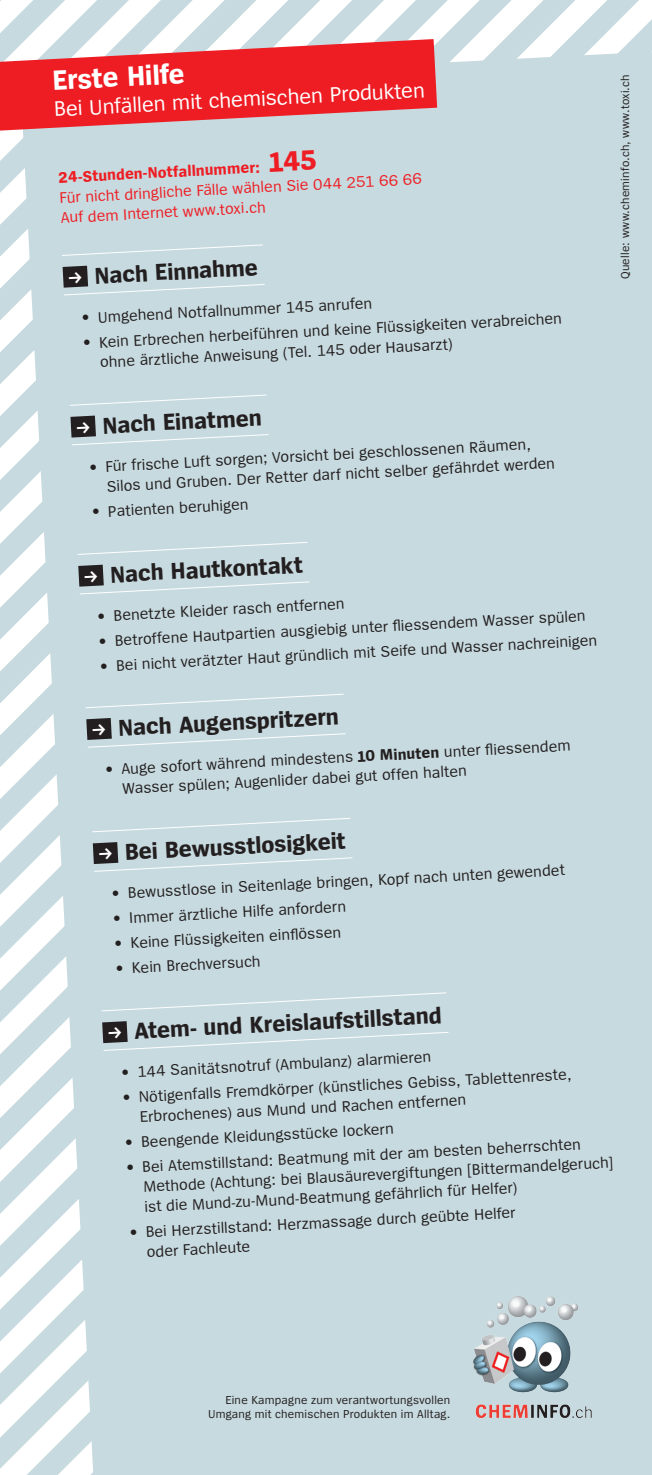
<style>
.page{position:relative;width:652px;height:1475px;background:#fff}
.page>*{position:absolute;margin:0;border:0;box-sizing:border-box;transform-origin:0 0}
.t1{font:700 29px "Spiegel";color:#fff}
.t2{font:700 24px "Spiegel";color:#231f20}
.t3{font:22px "Spiegel";color:#fff}
.t4{font:16px/20px "Spiegel";color:#231f20}
.t5{font:16px/20px "Spiegel";color:#ee1d23}
.t6{font:12px/14px "Spiegel";letter-spacing:.02em;color:#231f20;text-align:right}
.s1{font-weight:700}
.s2{font-weight:700;font-size:29px}
</style>
<div class="page">
<svg style="left:0;top:0;width:652px;height:51px"></svg>
<svg style="left:0;top:816px;width:21px;height:653px"></svg>
<div style="left:21px;top:52px;width:631px;height:1422px;background:#c7dadf"></div>
<svg style="left:61px;top:244px;width:203px;height:12px;background:#cbdce1"></svg>
<svg style="left:69px;top:394px;width:199px;height:12px;background:#cbdce1"></svg>
<svg style="left:77px;top:541px;width:231px;height:14px;background:#cadce1"></svg>
<svg style="left:85px;top:693px;width:260px;height:15px;background:#cadce1"></svg>
<svg style="left:91px;top:817px;width:260px;height:15px;background:#cadce1"></svg>
<svg style="left:101px;top:991px;width:346px;height:20px;background:#c9dbe0"></svg>
<svg style="left:0;top:39px;width:437px;height:92px;background:#e74f54"></svg>
<img style="left:473px;top:1294px;width:120px;height:127px">
<svg style="left:63px;top:266px;width:203px;height:30px;background:#bbcbd0"></svg>
<svg style="left:70px;top:415px;width:200px;height:31px;background:#bbcbd0"></svg>
<svg style="left:78px;top:564px;width:233px;height:31px;background:#bdced2"></svg>
<svg style="left:86px;top:718px;width:261px;height:30px;background:#becfd3"></svg>
<svg style="left:93px;top:842px;width:260px;height:30px;background:#becfd3"></svg>
<svg style="left:102px;top:1020px;width:347px;height:31px;background:#c1d2d6"></svg>
<h1 class="t1" style="left:52px;top:66px;width:134px;rotate:-3deg">Erste Hilfe</h1>
<h3 class="t3" style="left:54px;top:98px;width:373px;rotate:-3deg">Bei Unfällen mit chemischen Produkten</h3>
<p class="t6" style="left:619px;top:279px;width:206px;rotate:-90deg">Quelle: www.cheminfo.ch, www.toxi.ch</p>
<p class="t5" style="left:58px;top:168px;width:364px;rotate:-3deg"><span class="s1">24-Stunden-Notfallnummer:</span> <span class="s2">145<br></span>Für nicht dringliche Fälle wählen Sie 044 251 66 66<br>Auf dem Internet www.toxi.ch</p>
<h2 class="t2" style="left:94px;top:263px;width:165px;rotate:-3deg">Nach Einnahme</h2>
<p class="t4" style="left:80px;top:308px;width:293px;rotate:-3deg">• Umgehend Notfallnummer 145 anrufen</p>
<p class="t4" style="left:99px;top:332px;width:465px;text-indent:-17px;rotate:-3deg">• Kein Erbrechen herbeiführen und keine Flüssigkeiten verabreichen ohne ärztliche Anweisung (Tel. 145 oder Hausarzt)</p>
<h2 class="t2" style="left:102px;top:413px;width:161px;rotate:-3deg">Nach Einatmen</h2>
<p class="t4" style="left:105px;top:457px;width:450px;text-indent:-17px;rotate:-3deg">• Für frische Luft sorgen; Vorsicht bei geschlossenen Räumen,<br>Silos und Gruben. Der Retter darf nicht selber gefährdet werden</p>
<p class="t4" style="left:91px;top:502px;width:159px;rotate:-3deg">• Patienten beruhigen</p>
<h2 class="t2" style="left:110px;top:562px;width:194px;rotate:-3deg">Nach Hautkontakt</h2>
<p class="t4" style="left:96px;top:606px;width:250px;rotate:-3deg">• Benetzte Kleider rasch entfernen</p>
<p class="t4" style="left:97px;top:631px;width:490px;rotate:-3deg">• Betroffene Hautpartien ausgiebig unter fl iessendem Wasser spülen</p>
<p class="t4" style="left:99px;top:656px;width:500px;rotate:-3deg">• Bei nicht verätzter Haut gründlich mit Seife und Wasser nachreinigen</p>
<h2 class="t2" style="left:118px;top:715px;width:222px;rotate:-3deg">Nach Augenspritzern</h2>
<p class="t4" style="left:121px;top:759px;width:451px;text-indent:-17px;rotate:-3deg">• Auge sofort während mindestens <span class="s1">10 Minuten</span> unter fl iessendem<br>Wasser spülen; Augenlider dabei gut offen halten</p>
<h2 class="t2" style="left:124px;top:839px;width:223px;rotate:-3deg">Bei Bewusstlosigkeit</h2>
<p class="t4" style="left:111px;top:884px;width:456px;rotate:-3deg">• Bewusstlose in Seitenlage bringen, Kopf nach unten gewendet</p>
<p class="t4" style="left:112px;top:909px;width:235px;rotate:-3deg">• Immer ärztliche Hilfe anfordern</p>
<p class="t4" style="left:113px;top:934px;width:229px;rotate:-3deg">• Keine Flüssigkeiten einfl össen</p>
<p class="t4" style="left:114px;top:959px;width:147px;rotate:-3deg">• Kein Brechversuch</p>
<h2 class="t2" style="left:134px;top:1018px;width:309px;rotate:-3deg">Atem- und Kreislaufstillstand</h2>
<p class="t4" style="left:120px;top:1063px;width:313px;rotate:-3deg">• 144 Sanitätsnotruf (Ambulanz) alarmieren</p>
<p class="t4" style="left:138px;top:1087px;width:435px;text-indent:-17px;rotate:-3deg">• Nötigenfalls Fremdkörper (künstliches Gebiss, Tablettenreste,<br>Erbrochenes) aus Mund und Rachen entfernen</p>
<p class="t4" style="left:124px;top:1132px;width:271px;rotate:-3deg">• Beengende Kleidungsstücke lockern</p>
<p class="t4" style="left:142px;top:1157px;width:472px;text-indent:-17px;rotate:-3deg">• Bei Atemstillstand: Beatmung mit der am besten beherrschten<br>Methode (Achtung: bei Blausäurevergiftungen [Bittermandelgeruch] ist die Mund-zu-Mund-Beatmung gefährlich für Helfer)</p>
<p class="t4" style="left:145px;top:1221px;width:372px;text-indent:-17px;rotate:-3deg">• Bei Herzstillstand: Herzmassage durch geübte Helfer oder Fachleute</p>
<p class="t6" style="left:208px;top:1393px;width:244px">Eine Kampagne zum verantwortungsvollen<br>Umgang mit chemischen Produkten im Alltag.</p>
</div>
